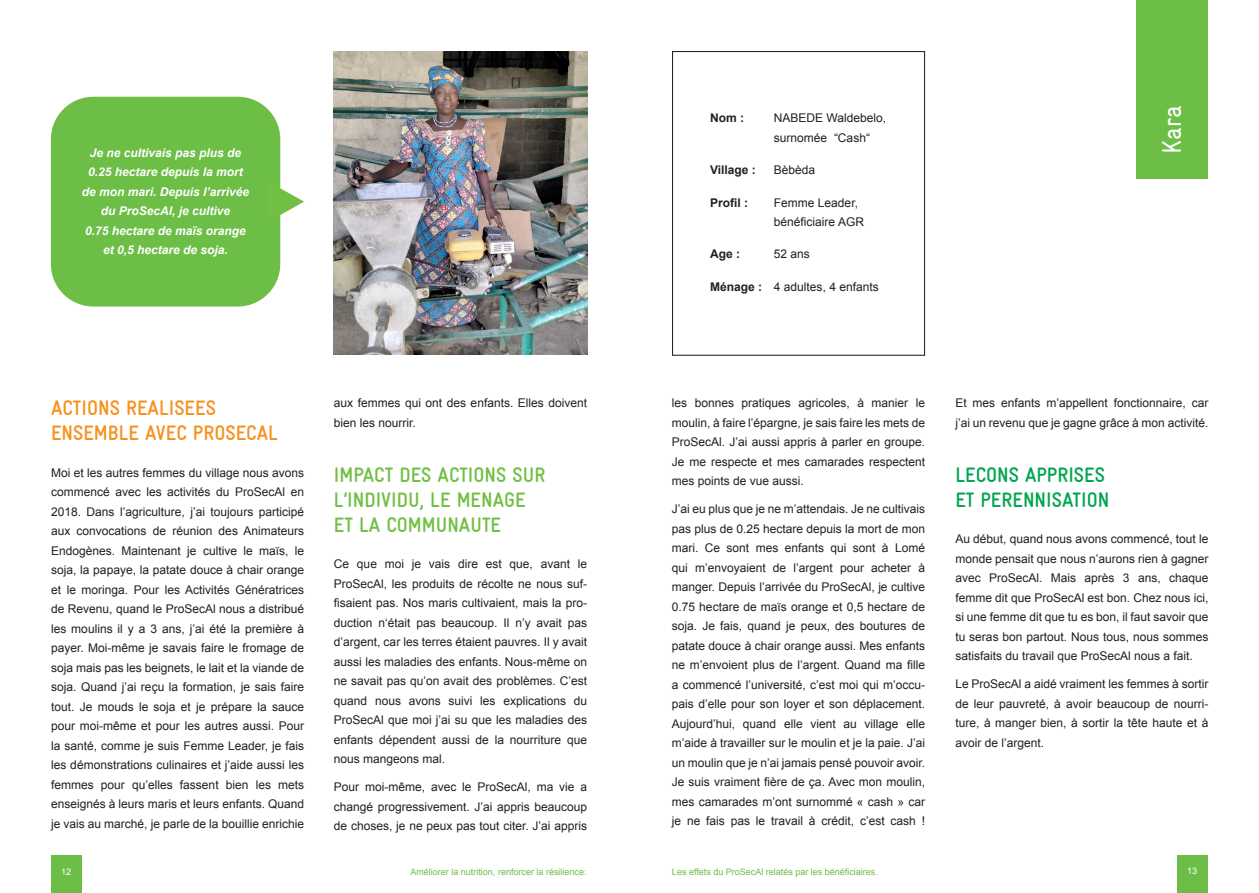
<style>
.page{position:relative;width:1259px;height:893px;background:#fff}
.page>*{position:absolute;margin:0;border:0;box-sizing:border-box;transform-origin:0 0}
.Titel{font:condensed 27px "GIZ Gravur TT";color:#fff}
.Heading_1_ohne_Numme{font:700 condensed 21px/25.2px "GIZ Gravur TT";color:#71bf44}
.Heading_1_ohne_Numme-2{font:700 condensed 21px/25.2px "GIZ Gravur TT";color:#f6911e}
.Heading_1_ohne_Numme-3{font:700 condensed 21px/25.2px "GIZ Gravur TT";color:#00a54f}
.Text{font:12px/19.5px "Arial";color:#231f20;text-align:justify}
.Text_kursiv{font:italic 700 12px/19.5px "Arial";color:#fff;text-align:center}
.Text_Kästchen{font:12px/19.5px "Arial";color:#231f20}
.Text_Kästchen-2{font:700 12px "Arial";color:#231f20}
.t1{font:9px "Arial";color:#6dbe47}
.t2{font:9px "Arial";color:#fff}
.s1{color:#6dbe47}
.s2{font-weight:700}
</style>
<div class="page">
<div style="left:51px;top:856px;width:30px;height:37px;background:#6dbe47"></div>
<div style="left:1177px;top:856px;width:30px;height:37px;background:#6dbe47"></div>
<div style="left:1136px;top:0;width:72px;height:179px;background:#6dbe47"></div>
<div style="left:672px;top:51px;width:253px;height:305px;border:1px solid #231f20"></div>
<div style="left:51px;top:97px;width:229px;height:209px;background:#6dbe47;border-radius:43px"></div>
<svg style="left:280px;top:181px;width:24px;height:41px"></svg>
<img style="left:334px;top:51px;width:253px;height:303px">
<p class="Text_kursiv" style="left:82px;top:143px;width:169px">Je ne cultivais pas plus de<br>0.25 hectare depuis la mort de mon mari. Depuis l’arrivée du ProSecAl, je cultive<br>0.75 hectare de maïs orange et 0,5 hectare de soja.</p>
<p class="Heading_1_ohne_Numme-2" style="left:51px;top:395px;width:228px">ACTIONS REALISEES<br>ENSEMBLE AVEC PROSECAL</p>
<p class="Text" style="left:51px;top:463px;width:255px">Moi et les autres femmes du village nous avons commencé avec les activités du ProSecAl en 2018. Dans l’agriculture, j’ai toujours participé aux convocations de réunion des Animateurs Endogènes. Maintenant je cultive le maïs, le soja, la papaye, la patate douce à chair orange et le moringa. Pour les Activités Génératrices de Revenu, quand le ProSecAl nous a distribué les moulins il y a 3 ans, j’ai été la première à payer. Moi-même je savais faire le fromage de soja mais pas les beignets, le lait et la viande de soja. Quand j’ai reçu la formation, je sais faire tout. Je mouds le soja et je prépare la sauce pour moi-même et pour les autres aussi. Pour la santé, comme je suis Femme Leader, je fais les démonstrations culinaires et j’aide aussi les femmes pour qu’elles fassent bien les mets enseignés à leurs maris et leurs enfants. Quand je vais au marché, je parle de la bouillie enrichie</p>
<p class="Text" style="left:334px;top:393px;width:255px">aux femmes qui ont des enfants. Elles doivent bien les nourrir.</p>
<p class="Heading_1_ohne_Numme" style="left:334px;top:462px;width:213px">IMPACT DES ACTIONS SUR<br>L’INDIVIDU, LE MENAGE<br>ET LA COMMUNAUT<span class="s1">E</span></p>
<p class="Text" style="left:334px;top:555px;width:255px">Ce que moi je vais dire est que, avant le ProSecAl, les produits de récolte ne nous suf&shy;fisaient pas. Nos maris cultivaient, mais la pro&shy;duction n‘était pas beaucoup. Il n’y avait pas d’argent, car les terres étaient pauvres. Il y avait aussi les maladies des enfants. Nous-même on ne savait pas qu’on avait des problèmes. C’est quand nous avons suivi les explications du ProSecAl que moi j’ai su que les maladies des enfants dépendent aussi de la nourriture que nous mangeons mal.</p>
<p class="Text" style="left:334px;top:778px;width:255px">Pour moi-même, avec le ProSecAl, ma vie a changé progressivement. J’ai appris beaucoup de choses, je ne peux pas tout citer. J’ai appris</p>
<p class="Text_Kästchen-2" style="left:710px;top:110px;width:35px">Nom :</p>
<p class="Text_Kästchen" style="left:774px;top:109px;width:114px">NABEDE Waldebelo, surnomée “Cash“</p>
<p class="Text_Kästchen-2" style="left:710px;top:162px;width:47px">Village :</p>
<p class="Text_Kästchen" style="left:774px;top:160px;width:43px">Bèbèda</p>
<p class="Text_Kästchen-2" style="left:710px;top:194px;width:40px">Profil :</p>
<p class="Text_Kästchen" style="left:774px;top:193px;width:92px">Femme Leader, bénéficiaire AGR</p>
<p class="Text_Kästchen-2" style="left:710px;top:246px;width:31px">Age :</p>
<p class="Text_Kästchen" style="left:774px;top:244px;width:38px">52 ans</p>
<p class="Text_Kästchen" style="left:710px;top:277px;width:170px"><span class="s2">Ménage :</span> 4 adultes, 4 enfants</p>
<p class="Titel" style="left:1157px;top:154px;width:50px;rotate:-90deg">Kara</p>
<p class="Text" style="left:672px;top:393px;width:255px">les bonnes pratiques agricoles, à manier le moulin, à faire l’épargne, je sais faire les mets de ProSecAl. J’ai aussi appris à parler en groupe.<br>Je me respecte et mes camarades respectent mes points de vue aussi.</p>
<p class="Text" style="left:672px;top:499px;width:255px">J’ai eu plus que je ne m’attendais. Je ne cultivais pas plus de 0.25 hectare depuis la mort de mon mari. Ce sont mes enfants qui sont à Lomé qui m’envoyaient de l’argent pour acheter à manger. Depuis l’arrivée du ProSecAl, je cultive 0.75 hectare de maïs orange et 0,5 hectare de soja. Je fais, quand je peux, des boutures de patate douce à chair orange aussi. Mes enfants ne m’envoient plus de l’argent. Quand ma fille a commencé l’université, c’est moi qui m’occu&shy;pais d’elle pour son loyer et son déplacement.<br>Aujourd’hui, quand elle vient au village elle m’aide à travailler sur le moulin et je la paie. J’ai un moulin que je n’ai jamais pensé pouvoir avoir.<br>Je suis vraiment fière de ça. Avec mon moulin, mes camarades m’ont surnommé « cash » car je ne fais pas le travail à crédit, c’est cash !</p>
<p class="Text" style="left:955px;top:393px;width:255px">Et mes enfants m’appellent fonctionnaire, car j’ai un revenu que je gagne grâce à mon activité.</p>
<p class="Heading_1_ohne_Numme-3" style="left:955px;top:462px;width:155px">LECONS APPRISES<br>ET PERENNISATION</p>
<p class="Text" style="left:955px;top:529px;width:255px">Au début, quand nous avons commencé, tout le monde pensait que nous n’aurons rien à gagner avec ProSecAl. Mais après 3 ans, chaque femme dit que ProSecAl est bon. Chez nous ici, si une femme dit que tu es bon, il faut savoir que tu seras bon partout. Nous tous, nous sommes satisfaits du travail que ProSecAl nous a fait.</p>
<p class="Text" style="left:955px;top:674px;width:255px">Le ProSecAl a aidé vraiment les femmes à sortir de leur pauvreté, à avoir beaucoup de nourri&shy;ture, à manger bien, à sortir la tête haute et à avoir de l’argent.</p>
<p class="t2" style="left:61px;top:865px;width:12px">12</p>
<p class="t1" style="left:410px;top:865px;width:178px">Améliorer la nutrition, renforcer la résilience:</p>
<p class="t1" style="left:672px;top:866px;width:207px">Les effets du ProSecAl relatés par les bénéficiaires.</p>
<p class="t2" style="left:1187px;top:865px;width:12px">13</p>
</div>
